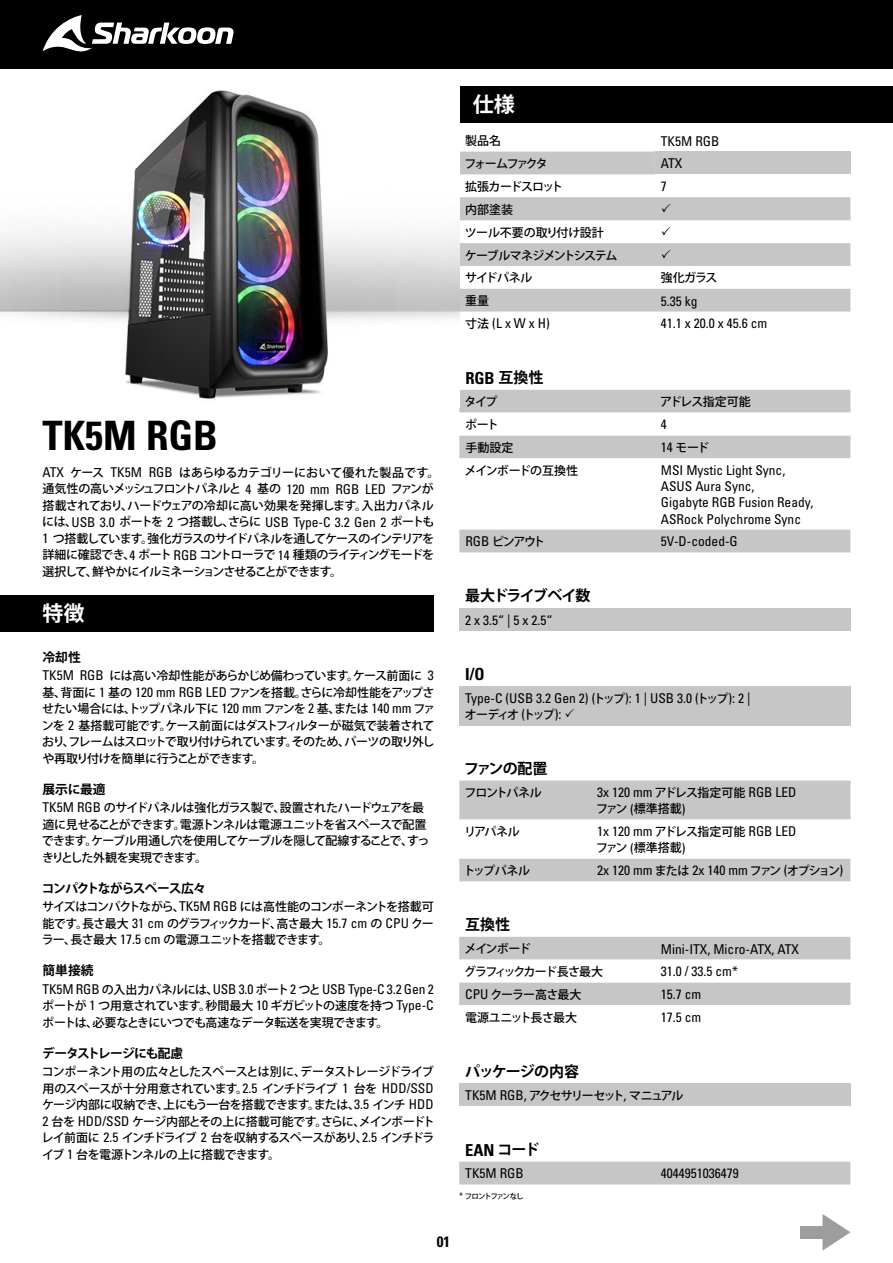
<style>
.page{position:relative;width:893px;height:1263px;background:#fff}
.page>*{position:absolute;margin:0;border:0;box-sizing:border-box;transform-origin:0 0}
.t1{font:40.5px "Univers LTCYR 67 Bold Cond";color:#000}
.t2{font:700 21px "Koz Go Pr 6 N";color:#fff}
.t3{font:16.5px "Univers LTCYR 67 Bold Cond";color:#000}
.t4{font:700 15px "Koz Go Pr 6 N";letter-spacing:-.06em;color:#000}
.t5{font:700 15px "Koz Go Pr 6 N";letter-spacing:-.09em;color:#000}
.t6{font:15px "Univers LTCYR 67 Bold Cond";color:#000}
.t7{font:condensed 13.5px/16.2px "Univers LTCYR 57";color:#000}
.t8{font:700 12.75px "Koz Go Pr 6 N";letter-spacing:-.09em;color:#000}
.t9{font:700 12.75px "Koz Go Pr 6 N";letter-spacing:-.05em;color:#000}
.t10{font:700 12.75px "Koz Go Pr 6 N";letter-spacing:-.07em;color:#000}
.t11{font:500 12px/16.5px "Koz Go Pr 6 N";letter-spacing:-.06em;color:#000;text-align:justify}
.t12{font:500 12px/16.5px "Koz Go Pr 6 N";letter-spacing:-.03em;color:#000}
.t13{font:500 12px/23px "Koz Go Pr 6 N";letter-spacing:-.04em;color:#000}
.t14{font:500 12px "Koz Go Pr 6 N";letter-spacing:-.13em;color:#000}
.t15{font:500 12px "Koz Go Pr 6 N";letter-spacing:-.18em;color:#000}
.t16{font:500 12px "Koz Go Pr 6 N";letter-spacing:-.09em;color:#000}
.t17{font:500 12px "Koz Go Pr 6 N";letter-spacing:-.115em;color:#000}
.t18{font:500 7.5px "Koz Go Pr 6 N";letter-spacing:-.15em;color:#000}
.s1{font-family:"Koz Go Pr 6 N";font-weight:500;font-stretch:normal;font-size:12px}
.s2{font-family:"Univers LTCYR 57";font-weight:400;font-stretch:condensed;font-size:13.5px}
.s3{font-family:"Koz Go Pr 6 N";font-weight:700;font-size:15px}
.s4{font-family:"Univers LTCYR 57";font-weight:400;font-stretch:condensed;font-size:9px}
</style>
<div class="page">
<div style="left:0;top:0;width:893px;height:69px;background:#000"></div>
<svg style="left:43px;top:15px;width:191px;height:37px"></svg>
<div style="left:459px;top:86px;width:434px;height:37px;background:#000"></div>
<svg style="left:459px;top:152px;width:391px;height:160px"></svg>
<div style="left:655px;top:152px;width:195px;height:22px;background:#c6c6c6"></div>
<div style="left:459px;top:686px;width:391px;height:39px;background:#c6c6c6"></div>
<div style="left:459px;top:608px;width:391px;height:23px;background:#c6c6c6"></div>
<svg style="left:459px;top:780px;width:391px;height:101px"></svg>
<svg style="left:460px;top:389px;width:390px;height:1px"></svg>
<svg style="left:459px;top:390px;width:391px;height:162px"></svg>
<svg style="left:459px;top:413px;width:391px;height:22px"></svg>
<svg style="left:459px;top:937px;width:391px;height:68px"></svg>
<div style="left:459px;top:1083px;width:391px;height:23px;background:#c6c6c6"></div>
<div style="left:459px;top:1162px;width:391px;height:22px;background:#c6c6c6"></div>
<svg style="left:822px;top:1214px;width:28px;height:37px"></svg>
<div style="left:800px;top:1226px;width:25px;height:12px;background:#9d9d9c"></div>
<div style="left:0;top:595px;width:434px;height:37px;background:#000"></div>
<img style="left:0;top:90px;width:459px;height:309px">
<svg style="left:459px;top:197px;width:391px;height:69px"></svg>
<h2 class="t2" style="left:473px;top:93px;width:43px">仕様</h2>
<p class="t11" style="left:465px;top:133px;width:37px">製品名</p>
<p class="t7" style="left:661px;top:132px;width:60px">TK5M RGB</p>
<p class="t15" style="left:464px;top:157px;width:85px">フォームファクタ</p>
<p class="t7" style="left:661px;top:155px;width:23px">ATX</p>
<p class="t16" style="left:465px;top:180px;width:99px">拡張カードスロット</p>
<p class="t7" style="left:661px;top:178px;width:7px">7</p>
<p class="t13" style="left:465px;top:198px;width:154px">内部塗装<br>ツール不要の取り付け設計ケーブルマネジメントシステムサイドパネル</p>
<p class="t11" style="left:661px;top:270px;width:58px">強化ガラス</p>
<p class="t11" style="left:465px;top:293px;width:25px">重量</p>
<p class="t7" style="left:661px;top:292px;width:38px">5.35 kg</p>
<p class="t7" style="left:465px;top:315px;width:86px"><span class="s1">寸法</span> (L x W x H)</p>
<p class="t7" style="left:661px;top:315px;width:108px">41.1 x 20.0 x 45.6 cm</p>
<h1 class="t1" style="left:43px;top:410px;width:177px">TK5M RGB</h1>
<p class="t12" style="left:43px;top:464px;width:398px"><span class="s2">ATX</span> ケース <span class="s2">TK5M RGB</span> はあらゆるカテゴリーにおいて優れた製品です。通気性の高いメッシュフロントパネルと <span class="s2">4</span> 基の <span class="s2">120 mm RGB LED</span> ファンが搭載されており、ハードウェアの冷却に高い効果を発揮します。入出力パネル</p>
<p class="t7" style="left:42px;top:513px;width:394px"><span class="s1">には、</span>USB 3.0 <span class="s1">ポートを</span> 2 <span class="s1">つ搭載し、さらに</span> USB Type-C 3.2 Gen 2 <span class="s1">ポートも</span></p>
<p class="t11" style="left:43px;top:530px;width:393px"><span class="s2">1</span> つ搭載しています。強化ガラスのサイドパネルを通してケースのインテリアを詳細に確認でき、<span class="s2">4</span> ポート <span class="s2">RGB</span> コントローラで <span class="s2">14</span> 種類のライティングモードを選択して、鮮やかにイルミネーションさせることができます。</p>
<h2 class="t2" style="left:43px;top:602px;width:43px">特徴</h2>
<p class="t9" style="left:43px;top:650px;width:40px">冷却性</p>
<p class="t11" style="left:42px;top:668px;width:395px;text-align:left"><span class="s2">TK5M RGB</span> には高い冷却性能があらかじめ備わっています。ケース前面に <span class="s2">3</span>基、背面に <span class="s2">1</span> 基の <span class="s2">120 mm RGB LED</span> ファンを搭載。さらに冷却性能をアップさせたい場合には、トップパネル下に <span class="s2">120 mm</span> ファンを <span class="s2">2</span> 基、または <span class="s2">140 mm</span> ファンを <span class="s2">2</span> 基搭載可能です。ケース前面にはダストフィルターが磁気で装着されており、フレームはスロットで取り付けられています。そのため、パーツの取り外しや再取り付けを簡単に行うことができます。</p>
<p class="t9" style="left:43px;top:782px;width:65px">展示に最適</p>
<p class="t11" style="left:42px;top:800px;width:389px;text-align:left"><span class="s2">TK5M RGB</span> のサイドパネルは強化ガラス製で、設置されたハードウェアを最適に見せることができます。電源トンネルは電源ユニットを省スペースで配置できます。ケーブル用通し穴を使用してケーブルを隠して配線することで、すっきりとした外観を実現できます。</p>
<p class="t8" style="left:42px;top:881px;width:166px">コンパクトながらスペース広々</p>
<p class="t11" style="left:42px;top:899px;width:394px">サイズはコンパクトながら、<span class="s2">TK5M RGB</span> には高性能のコンポーネントを搭載可能です。長さ最大 <span class="s2">31 cm</span> のグラフィックカード、高さ最大 <span class="s2">15.7 cm</span> の <span class="s2">CPU</span> クーラー、長さ最大 <span class="s2">17.5 cm</span> の電源ユニットを搭載できます。</p>
<p class="t9" style="left:43px;top:963px;width:52px">簡単接続</p>
<p class="t7" style="left:43px;top:981px;width:393px">TK5M RGB <span class="s1">の入出力パネルには、</span>USB 3.0 <span class="s1">ポート</span> 2 <span class="s1">つと</span> USB Type-C 3.2 Gen 2</p>
<p class="t11" style="left:42px;top:998px;width:393px">ポートが <span class="s2">1</span> つ用意されています。秒間最大 <span class="s2">10</span> ギガビットの速度を持つ <span class="s2">Type-C</span>ポートは、必要なときにいつでも高速なデータ転送を実現できます。</p>
<p class="t10" style="left:42px;top:1046px;width:143px">データストレージにも配慮</p>
<p class="t11" style="left:41px;top:1064px;width:395px">コンポーネント用の広々としたスペースとは別に、データストレージドライブ用のスペースが十分用意されています。<span class="s2">2.5</span> インチドライブ <span class="s2">1</span> 台を <span class="s2">HDD/SSD</span>ケージ内部に収納でき、上にもう一台を搭載できます。または、<span class="s2">3.5</span> インチ <span class="s2">HDD 2</span> 台を <span class="s2">HDD/SSD</span> ケージ内部とその上に搭載可能です。さらに、メインボードトレイ前面に <span class="s2">2.5</span> インチドライブ <span class="s2">2</span> 台を収納するスペースがあり、<span class="s2">2.5</span> インチドライブ <span class="s2">1</span> 台を電源トンネルの上に搭載できます。</p>
<h3 class="t3" style="left:465px;top:368px;width:79px">RGB <span class="s3">互換性</span></h3>
<p class="t11" style="left:464px;top:394px;width:34px">タイプ</p>
<p class="t13" style="left:660px;top:391px;width:92px">アドレス指定可能</p>
<p class="t11" style="left:465px;top:417px;width:35px">ポート</p>
<p class="t7" style="left:661px;top:416px;width:7px">4</p>
<p class="t11" style="left:465px;top:439px;width:49px">手動設定</p>
<p class="t11" style="left:661px;top:439px;width:50px"><span class="s2">14</span> モード</p>
<p class="t11" style="left:465px;top:462px;width:115px">メインボードの互換性</p>
<p class="t7" style="left:661px;top:462px;width:154px">MSI Mystic Light Sync,<br>ASUS Aura Sync,<br>Gigabyte RGB Fusion Ready,<br>ASRock Polychrome Sync</p>
<p class="t11" style="left:465px;top:534px;width:81px"><span class="s2">RGB</span> ピンアウト</p>
<p class="t7" style="left:661px;top:533px;width:78px">5V-D-coded-G</p>
<p class="t5" style="left:465px;top:587px;width:127px">最大ドライブベイ数</p>
<p class="t7" style="left:465px;top:611px;width:89px">2 x 3.5“ | 5 x 2.5“</p>
<h3 class="t3" style="left:465px;top:664px;width:21px">I/O</h3>
<p class="t7" style="left:465px;top:690px;width:287px">Type-C (USB 3.2 Gen 2) (<span class="s1">トップ</span>): 1 | USB 3.0 (<span class="s1">トップ</span>): 2 |</p>
<p class="t15" style="left:465px;top:707px;width:98px">オーディオ <span class="s2">(</span>トップ<span class="s2">):</span></p>
<p class="t4" style="left:464px;top:760px;width:85px">ファンの配置</p>
<p class="t16" style="left:464px;top:786px;width:79px">フロントパネル</p>
<p class="t7" style="left:597px;top:784px;width:201px">3x 120 mm <span class="s1">アドレス指定可能</span> RGB LED</p>
<p class="t11" style="left:596px;top:801px;width:91px">ファン <span class="s2">(</span>標準搭載<span class="s2">)</span></p>
<p class="t11" style="left:464px;top:823px;width:57px">リアパネル</p>
<p class="t7" style="left:597px;top:823px;width:201px">1x 120 mm <span class="s1">アドレス指定可能</span> RGB LED</p>
<p class="t11" style="left:596px;top:840px;width:91px">ファン <span class="s2">(</span>標準搭載<span class="s2">)</span></p>
<p class="t11" style="left:463px;top:862px;width:68px">トップパネル</p>
<p class="t7" style="left:597px;top:862px;width:248px">2x 120 mm <span class="s1">または</span> 2x 140 mm <span class="s1">ファン</span> (<span class="s1">オプション</span>)</p>
<p class="t4" style="left:465px;top:916px;width:46px">互換性</p>
<p class="t11" style="left:464px;top:941px;width:68px">メインボード</p>
<p class="t7" style="left:661px;top:940px;width:140px">Mini-ITX, Micro-ATX, ATX</p>
<p class="t17" style="left:464px;top:965px;width:141px">グラフィックカード長さ最大</p>
<p class="t7" style="left:661px;top:963px;width:79px">31.0 / 33.5 cm*</p>
<p class="t11" style="left:465px;top:986px;width:118px"><span class="s2">CPU</span> クーラー高さ最大</p>
<p class="t7" style="left:661px;top:986px;width:42px">15.7 cm</p>
<p class="t11" style="left:465px;top:1009px;width:113px">電源ユニット長さ最大</p>
<p class="t7" style="left:661px;top:1009px;width:42px">17.5 cm</p>
<p class="t4" style="left:465px;top:1063px;width:115px">パッケージの内容</p>
<p class="t14" style="left:465px;top:1089px;width:220px"><span class="s2">TK5M RGB,</span> アクセサリーセット<span class="s2">,</span> マニュアル</p>
<h3 class="t3" style="left:465px;top:1140px;width:76px">EAN <span class="s3">コード</span></h3>
<p class="t7" style="left:465px;top:1165px;width:60px">TK5M RGB</p>
<p class="t7" style="left:661px;top:1165px;width:79px">4044951036479</p>
<p class="t18" style="left:459px;top:1192px;width:66px"><span class="s4">*</span> フロントファンなし</p>
<p class="t6" style="left:437px;top:1232px;width:15px">01</p>
</div>
